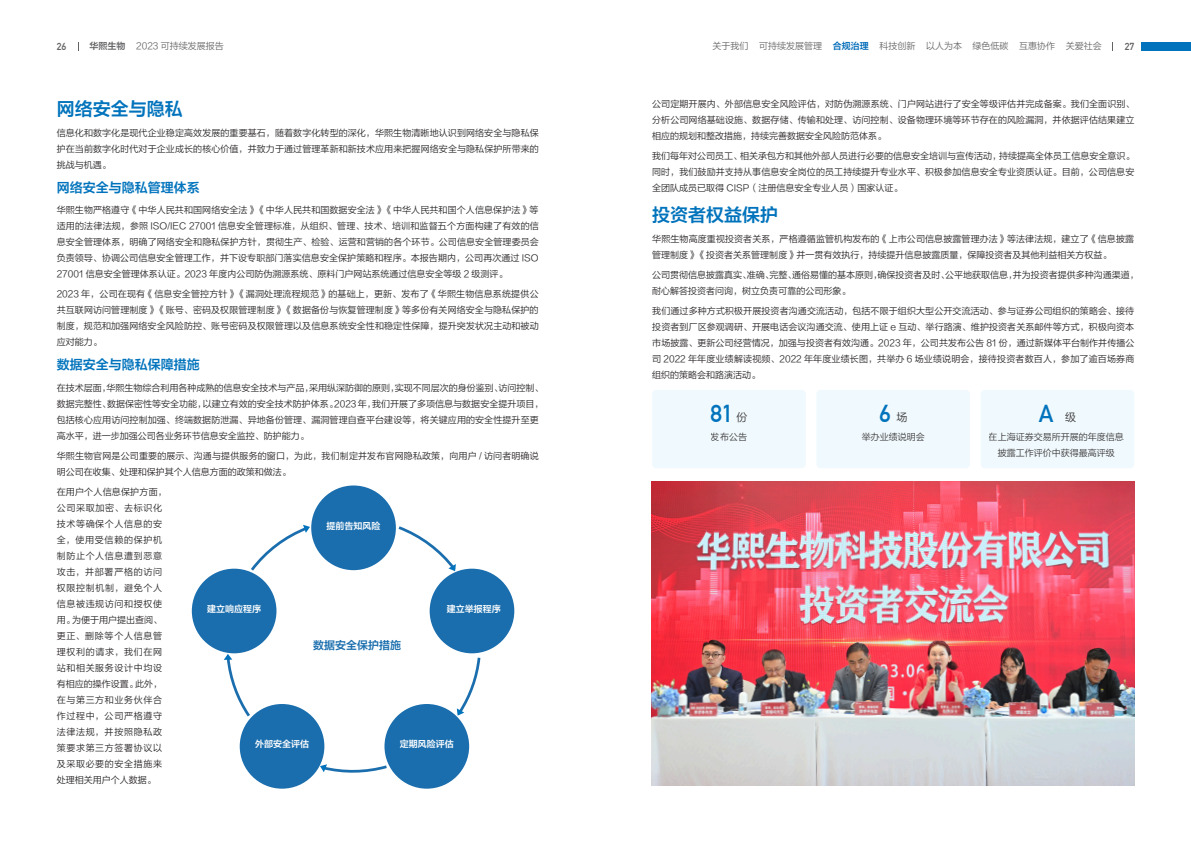
<style>
.page{position:relative;width:1191px;height:842px;background:#fff}
.page>*{position:absolute;margin:0;border:0;box-sizing:border-box;transform-origin:0 0}
.正文{font:700 24px "DIN Alternate";color:#0073bc}
.标题{font:18px "FZLTZCHJW GB1 0";color:#0073bc}
.标题-2{font:13px "FZLTZCHJW GB1 0";color:#0073bc}
.标题-3{font:11px "FZLTZCHJW GB1 0";color:#1a6eae}
.正文-2{font:700 10px "DIN Alternate";color:#636366}
.正文-3{font:9px/16px "FZLTXIHJW GB1 0";color:#231f20;text-align:justify}
.正文-4{font:9px/16px "FZLTXIHJW GB1 0";letter-spacing:.07em;color:#231f20}
.正文-5{font:9px "FZLTXIHJW GB1 0";color:#636366}
.标题-4{font:9px "FZLTZCHJW GB1 0";color:#fff}
.正文-6{font:9px "FZLTZCHJW GB1 0";color:#006bb8}
.s1{font-family:"FZLTZCHJW GB1 0"}
.s2{font-family:"FZLTXIHJW GB1 0";font-weight:400;font-size:11px;color:#231f20}
</style>
<div class="page">
<div style="left:311px;top:485px;width:85px;height:85px;background:#1a6eae;border-radius:50%"></div>
<div style="left:430px;top:569px;width:84px;height:84px;background:#1a6eae;border-radius:50%"></div>
<div style="left:384px;top:704px;width:85px;height:85px;background:#1a6eae;border-radius:50%"></div>
<div style="left:240px;top:704px;width:84px;height:85px;background:#1a6eae;border-radius:50%"></div>
<div style="left:192px;top:569px;width:84px;height:84px;background:#1a6eae;border-radius:50%"></div>
<div style="left:1141px;top:42px;width:50px;height:8px;background:#0073bc"></div>
<div style="left:652px;top:390px;width:153px;height:78px;background:#f0f9fd;border-radius:4px"></div>
<div style="left:816px;top:390px;width:154px;height:78px;background:#f0f9fd;border-radius:4px"></div>
<div style="left:980px;top:390px;width:154px;height:78px;background:#f0f9fd;border-radius:4px"></div>
<img style="left:652px;top:482px;width:482px;height:304px">
<svg style="left:248px;top:524px;width:62px;height:50px"></svg>
<svg style="left:395px;top:524px;width:63px;height:49px"></svg>
<svg style="left:456px;top:657px;width:25px;height:59px"></svg>
<svg style="left:320px;top:763px;width:70px;height:10px"></svg>
<svg style="left:224px;top:654px;width:29px;height:65px"></svg>
<p class="正文-5" style="left:89px;top:40px;width:136px"><span class="s1">华熙生物</span> 2023 可持续发展报告</p>
<p class="正文-2" style="left:57px;top:39px;width:11px">26</p>
<p class="正文-5" style="left:712px;top:41px;width:37px">关于我们</p>
<p class="正文-5" style="left:759px;top:41px;width:64px">可持续发展管理</p>
<p class="正文-6" style="left:832px;top:41px;width:37px">合规治理</p>
<p class="正文-5" style="left:879px;top:41px;width:37px">科技创新</p>
<p class="正文-5" style="left:926px;top:41px;width:37px">以人为本</p>
<p class="正文-5" style="left:972px;top:41px;width:37px">绿色低碳</p>
<p class="正文-5" style="left:1019px;top:41px;width:37px">互惠协作</p>
<p class="正文-5" style="left:1066px;top:41px;width:37px">关爱社会</p>
<p class="正文-2" style="left:1124px;top:39px;width:11px">27</p>
<p class="正文-3" style="left:652px;top:96px;width:484px">公司定期开展内、外部信息安全风险评估，对防伪溯源系统、门户网站进行了安全等级评估并完成备案。我们全面识别、分析公司网络基础设施、数据存储、传输和处理、访问控制、设备物理环境等环节存在的风险漏洞，并依据评估结果建立相应的规划和整改措施，持续完善数据安全风险防范体系。</p>
<p class="正文-3" style="left:652px;top:148px;width:483px">我们每年对公司员工、相关承包方和其他外部人员进行必要的信息安全培训与宣传活动，持续提高全体员工信息安全意识。同时，我们鼓励并支持从事信息安全岗位的员工持续提升专业水平、积极参加信息安全专业资质认证。目前，公司信息安</p>
<p class="标题" style="left:57px;top:98px;width:127px">网络安全与隐私</p>
<p class="正文-3" style="left:57px;top:125px;width:484px">信息化和数字化是现代企业稳定高效发展的重要基石，随着数字化转型的深化，华熙生物清晰地认识到网络安全与隐私保护在当前数字化时代对于企业成长的核心价值，并致力于通过管理革新和新技术应用来把握网络安全与隐私保护所带来的挑战与机遇。</p>
<p class="正文-3" style="left:57px;top:202px;width:484px">华熙生物严格遵守《中华人民共和国网络安全法》《中华人民共和国数据安全法》《中华人民共和国个人信息保护法》等适用的法律法规，参照 ISO/IEC 27001 信息安全管理标准，从组织、管理、技术、培训和监督五个方面构建了有效的信息安全管理体系，明确了网络安全和隐私保护方针，贯彻生产、检验、运营和营销的各个环节。公司信息安全管理委员会负责领导、协调公司信息安全管理工作，并下设专职部门落实信息安全保护策略和程序。本报告期内，公司再次通过 ISO 27001 信息安全管理体系认证。2023 年度内公司防伪溯源系统、原料门户网站系统通过信息安全等级 2 级测评。</p>
<p class="正文-3" style="left:57px;top:286px;width:483px">2023 年，公司在现有《信息安全管控方针》《漏洞处理流程规范》的基础上，更新、发布了《华熙生物信息系统提供公共互联网访问管理制度》《账号、密码及权限管理制度》《数据备份与恢复管理制度》等多份有关网络安全与隐私保护的制度，规范和加强网络安全风险防控、账号密码及权限管理以及信息系统安全性和稳定性保障，提升突发状况主动和被动应对能力。</p>
<p class="标题-2" style="left:57px;top:180px;width:144px">网络安全与隐私管理体系</p>
<p class="正文-3" style="left:652px;top:180px;width:252px">全团队成员已取得 CISP（注册信息安全专业人员）国家认证。</p>
<p class="标题" style="left:652px;top:204px;width:127px">投资者权益保护</p>
<p class="正文-3" style="left:652px;top:231px;width:483px">华熙生物高度重视投资者关系，严格遵循监管机构发布的《上市公司信息披露管理办法》等法律法规，建立了《信息披露管理制度》《投资者关系管理制度》并一贯有效执行，持续提升信息披露质量，保障投资者及其他利益相关方权益。</p>
<p class="正文-3" style="left:652px;top:267px;width:488px">公司贯彻信息披露真实、准确、完整、通俗易懂的基本原则，确保投资者及时、公平地获取信息，并为投资者提供多种沟通渠道，耐心解答投资者问询，树立负责可靠的公司形象。</p>
<p class="正文-3" style="left:652px;top:303px;width:483px">我们通过多种方式积极开展投资者沟通交流活动，包括不限于组织大型公开交流活动、参与证券公司组织的策略会、接待投资者到厂区参观调研、开展电话会议沟通交流、使用上证 e 互动、举行路演、维护投资者关系邮件等方式，积极向资本市场披露、更新公司经营情况，加强与投资者有效沟通。2023 年，公司共发布公告 81 份，通过新媒体平台制作并传播公司 2022 年年度业绩解读视频、2022 年年度业绩长图，共举办 6 场业绩说明会，接待投资者数百人，参加了逾百场券商组织的策略会和路演活动。</p>
<p class="标题-2" style="left:57px;top:357px;width:144px">数据安全与隐私保障措施</p>
<p class="正文-3" style="left:57px;top:380px;width:488px;text-align:left">在技术层面，华熙生物综合利用各种成熟的信息安全技术与产品，采用纵深防御的原则，实现不同层次的身份鉴别、访问控制、数据完整性、数据保密性等安全功能，以建立有效的安全技术防护体系。2023 年，我们开展了多项信息与数据安全提升项目，包括核心应用访问控制加强、终端数据防泄漏、异地备份管理、漏洞管理自查平台建设等，将关键应用的安全性提升至更高水平，进一步加强公司各业务环节信息安全监控、防护能力。</p>
<p class="正文-3" style="left:57px;top:448px;width:483px">华熙生物官网是公司重要的展示、沟通与提供服务的窗口，为此，我们制定并发布官网隐私政策，向用户 / 访问者明确说明公司在收集、处理和保护其个人信息方面的政策和做法。</p>
<p class="正文" style="left:710px;top:395px;width:39px">81 <span class="s2">份</span></p>
<p class="正文" style="left:879px;top:395px;width:30px">6 <span class="s2">场</span></p>
<p class="正文" style="left:1038px;top:395px;width:39px">A <span class="s2">级</span></p>
<p class="正文-3" style="left:988px;top:429px;width:136px;text-align:center">在上海证券交易所开展的年度信息披露工作评价中获得最高评级</p>
<p class="正文-3" style="left:711px;top:429px;width:37px">发布公告</p>
<p class="正文-3" style="left:861px;top:429px;width:64px">举办业绩说明会</p>
<p class="正文-4" style="left:57px;top:484px;width:111px">在用户个人信息保护方面，公司采取加密、去标识化技术等确保个人信息的安全，使用受信赖的保护机制防止个人信息遭到恶意攻击，并部署严格的访问权限控制机制，避免个人信息被违规访问和授权使用。为便于用户提出查阅、更正、删除等个人信息管理权利的请求，我们在网站和相关服务设计中均设有相应的操作设置。此外，在与第三方和业务伙伴合作过程中，公司严格遵守法律法规，并按照隐私政策要求第三方签署协议以及采取必要的安全措施来处理相关用户个人数据。</p>
<p class="标题-4" style="left:207px;top:603px;width:56px">建立响应程序</p>
<p class="标题-4" style="left:326px;top:520px;width:55px">提前告知风险</p>
<p class="标题-3" style="left:313px;top:639px;width:89px">数据安全保护措施</p>
<p class="标题-4" style="left:447px;top:603px;width:55px">建立举报程序</p>
<p class="标题-4" style="left:255px;top:739px;width:55px">外部安全评估</p>
<p class="标题-4" style="left:400px;top:739px;width:55px">定期风险评估</p>
</div>
